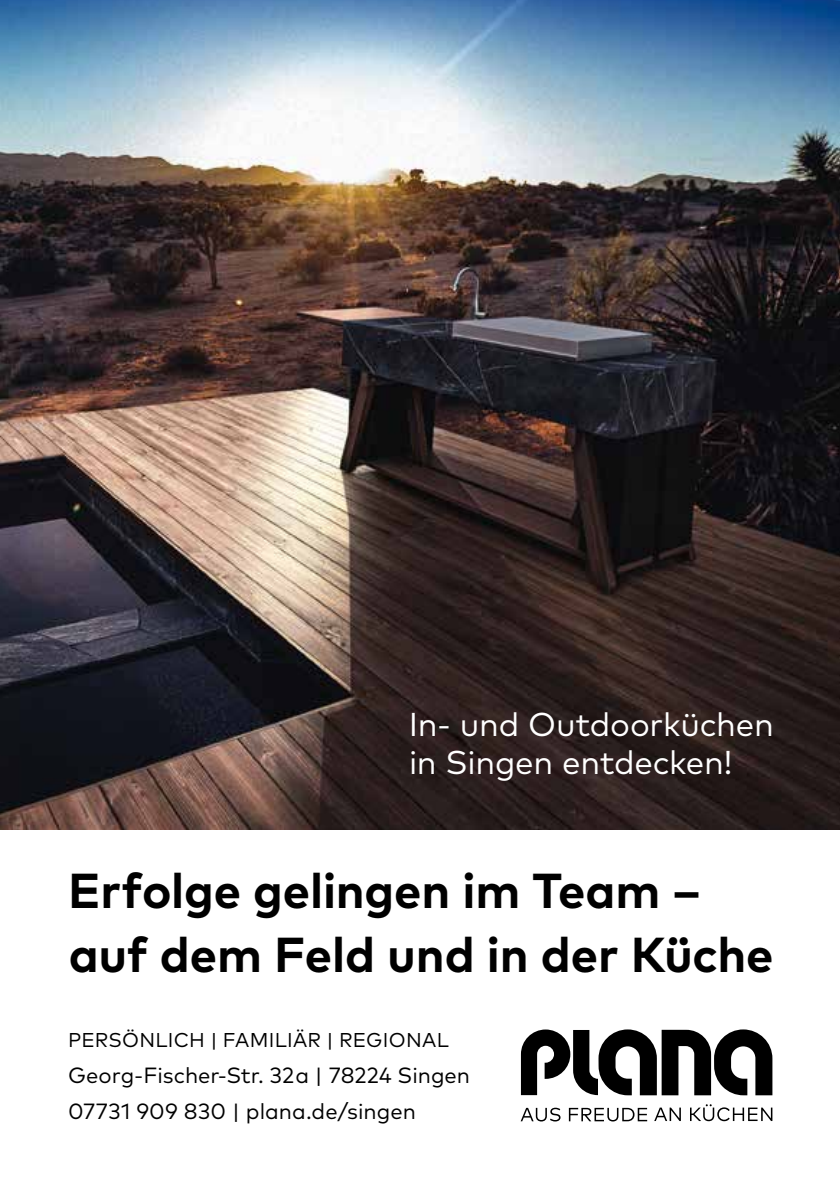
<style>
.page{position:relative;width:840px;height:1191px;background:#fff}
.page>*{position:absolute;margin:0;border:0;box-sizing:border-box;transform-origin:0 0}
.t1{font:700 49px/64px "Mark Pro";letter-spacing:-.005em;color:#000}
.t2{font:33px/38px "Mark Pro";letter-spacing:-.01em;color:#fff}
.t3{font:22px/36px "Mark Pro";color:#000}
.t4{font:20px "Mark Pro";letter-spacing:.015em;color:#000}
</style>
<div class="page">
<img style="left:0;top:0;width:839px;height:829px">
<svg style="left:520px;top:1029px;width:252px;height:66px"></svg>
<svg style="left:654px;top:1104px;width:118px;height:17px"></svg>
<svg style="left:520px;top:1107px;width:126px;height:14px"></svg>
<h2 class="t2" style="left:408px;top:703px;width:366px">In- und Outdoorküchen in Singen entdecken!</h2>
<h1 class="t1" style="left:68px;top:854px;width:706px">Erfolge gelingen im Team – auf dem Feld und in der Küche</h1>
<p class="t4" style="left:68px;top:1024px;width:382px">PERSÖNLICH | FAMILIÄR | REGIONAL</p>
<p class="t3" style="left:68px;top:1055px;width:403px">Georg-Fischer-Str. 32 a | 78224 Singen<br>07731 909 830 | plana.de/singen</p>
</div>
